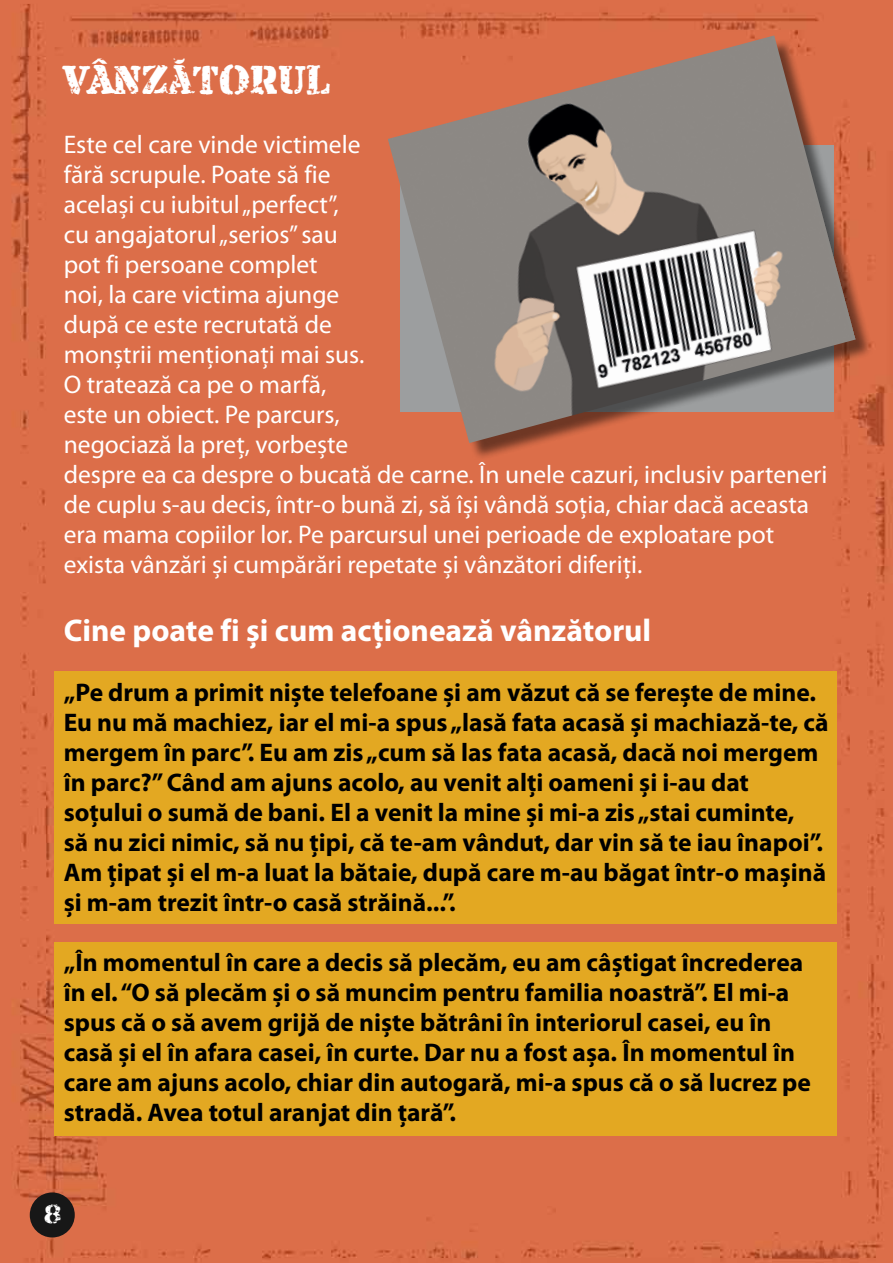
<style>
.page{position:relative;width:893px;height:1263px;background:#dc6e49}
.page>*{position:absolute;margin:0;border:0;box-sizing:border-box;transform-origin:0 0}
.t1{font:42px "Armalite Rifle Ro";color:#fff}
.t2{font:700 31.5px "Myriad Pro";color:#fff}
.t3{font:27px "Armalite Rifle Ro";color:#fff}
.t4{font:700 25.5px/30px "Myriad Pro";color:#000}
.t5{font:25.5px/30px "Myriad Pro";color:#fff}
</style>
<div class="page">
<div style="left:54px;top:671px;width:783px;height:253px;background:#e3a822"></div>
<div style="left:54px;top:942px;width:783px;height:193px;background:#e3a822"></div>
<div style="left:390px;top:38px;width:482px;height:422px;background:#000;opacity:.5"></div>
<img style="left:388px;top:35px;width:468px;height:408px">
<div style="left:30px;top:1192px;width:45px;height:45px;background:#171717;border-radius:50%"></div>
<h1 class="t1" style="left:64px;top:59px;width:269px">vÂNZĂTORUL</h1>
<p class="t5" style="left:64px;top:129px;width:765px">Este cel care vinde victimele<br>fără scrupule. Poate să fie<br>același cu iubitul „perfect”,<br>cu angajatorul „serios” sau<br>pot fi persoane complet<br>noi, la care victima ajunge<br>după ce este recrutată de<br>monștrii menţionaţi mai sus.<br>O tratează ca pe o marfă,<br>este un obiect. Pe parcurs,<br>negociază la preţ, vorbește<br>despre ea ca despre o bucată de carne. În unele cazuri, inclusiv parteneri de cuplu s-au decis, într-o bună zi, să își vândă soţia, chiar dacă aceasta era mama copiilor lor. Pe parcursul unei perioade de exploatare pot exista vânzări și cumpărări repetate și vânzători diferiţi.</p>
<p class="t2" style="left:64px;top:610px;width:589px">Cine poate fi și cum acţionează vânzătorul</p>
<p class="t4" style="left:64px;top:676px;width:766px">„Pe drum a primit niște telefoane și am văzut că se ferește de mine.<br>Eu nu mă machiez, iar el mi-a spus „lasă fata acasă și machiază-te, că mergem în parc”. Eu am zis „cum să las fata acasă, dacă noi mergem în parc?” Când am ajuns acolo, au venit alţi oameni și i-au dat soţului o sumă de bani. El a venit la mine și mi-a zis „stai cuminte,<br>să nu zici nimic, să nu ţipi, că te-am vândut, dar vin să te iau înapoi”.<br>Am ţipat și el m-a luat la bătaie, după care m-au băgat într-o mașină și m-am trezit într-o casă străină...”.</p>
<p class="t4" style="left:64px;top:946px;width:749px">„În momentul în care a decis să plecăm, eu am câștigat încrederea în el. “O să plecăm și o să muncim pentru familia noastră”. El mi-a spus că o să avem grijă de niște bătrâni în interiorul casei, eu în casă și el în afara casei, în curte. Dar nu a fost așa. În momentul în care am ajuns acolo, chiar din autogară, mi-a spus că o să lucrez pe stradă. Avea totul aranjat din ţară”.</p>
<p class="t3" style="left:44px;top:1200px;width:19px">8</p>
</div>
